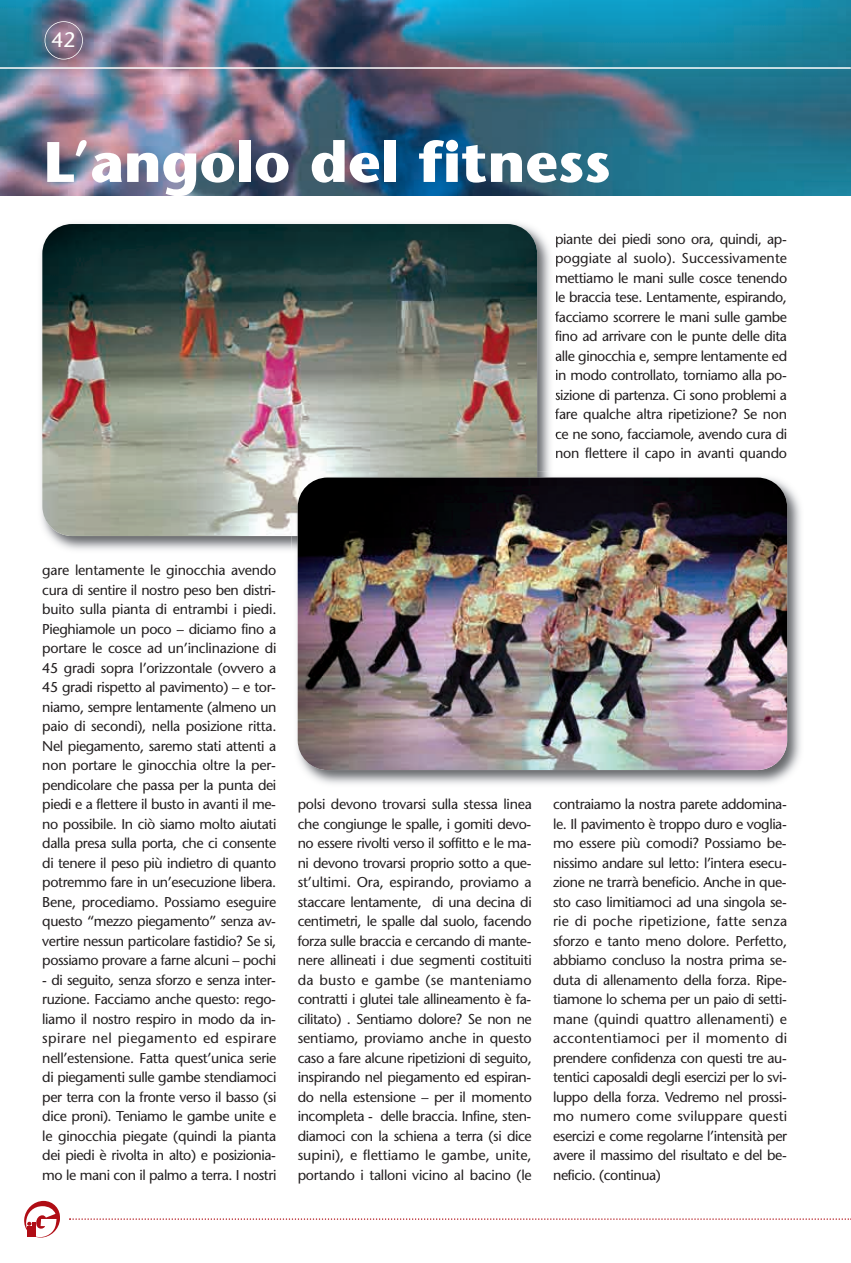
<style>
.page{position:relative;width:851px;height:1263px;background:#fff}
.page>*{position:absolute;margin:0;border:0;box-sizing:border-box;transform-origin:0 0}
.t1{font:700 57px "Stone Sans";color:#fff}
.t2{font:21px "Stone Sans";color:#fff}
.t3{font:14.25px/19.5px "Stone Sans";letter-spacing:-.03em;color:#231f20;text-align:justify}
</style>
<div class="page">
<img style="left:0;top:0;width:850px;height:1238px">
<p class="t2" style="left:51px;top:32px;width:26px">42</p>
<p class="t1" style="left:44px;top:140px;width:568px">L’angolo del fitness</p>
<p class="t3" style="left:555px;top:230px;width:233px">piante dei piedi sono ora, quindi, ap&shy;poggiate al suolo). Successivamente mettiamo le mani sulle cosce tenendo le braccia tese. Lentamente, espirando, facciamo scorrere le mani sulle gambe fino ad arrivare con le punte delle dita alle ginocchia e, sempre lentamente ed in modo controllato, torniamo alla po&shy;sizione di partenza. Ci sono problemi a fare qualche altra ripetizione? Se non ce ne sono, facciamole, avendo cura di non flettere il capo in avanti quando</p>
<p class="t3" style="left:42px;top:562px;width:235px">gare lentamente le ginocchia avendo cura di sentire il nostro peso ben distri&shy;buito sulla pianta di entrambi i piedi.<br>Pieghiamole un poco – diciamo fino a portare le cosce ad un’inclinazione di 45 gradi sopra l’orizzontale (ovvero a 45 gradi rispetto al pavimento) – e tor&shy;niamo, sempre lentamente (almeno un paio di secondi), nella posizione ritta.<br>Nel piegamento, saremo stati attenti a non portare le ginocchia oltre la per&shy;pendicolare che passa per la punta dei piedi e a flettere il busto in avanti il me&shy;no possibile. In ciò siamo molto aiutati dalla presa sulla porta, che ci consente di tenere il peso più indietro di quanto potremmo fare in un’esecuzione libera.<br>Bene, procediamo. Possiamo eseguire questo “mezzo piegamento” senza av&shy;vertire nessun particolare fastidio? Se si, possiamo provare a farne alcuni – pochi</p>
<p class="t3" style="left:42px;top:971px;width:235px">- di seguito, senza sforzo e senza inter&shy;ruzione. Facciamo anche questo: rego&shy;liamo il nostro respiro in modo da in&shy;spirare nel piegamento ed espirare nell’estensione. Fatta quest’unica serie di piegamenti sulle gambe stendiamoci per terra con la fronte verso il basso (si dice proni). Teniamo le gambe unite e le ginocchia piegate (quindi la pianta dei piedi è rivolta in alto) e posizionia&shy;mo le mani con il palmo a terra. I nostri</p>
<p class="t3" style="left:297px;top:796px;width:235px">polsi devono trovarsi sulla stessa linea che congiunge le spalle, i gomiti devo&shy;no essere rivolti verso il soffitto e le ma&shy;ni devono trovarsi proprio sotto a que&shy;st’ultimi. Ora, espirando, proviamo a staccare lentamente, di una decina di centimetri, le spalle dal suolo, facendo forza sulle braccia e cercando di mante&shy;nere allineati i due segmenti costituiti da busto e gambe (se manteniamo contratti i glutei tale allineamento è fa&shy;cilitato) . Sentiamo dolore? Se non ne sentiamo, proviamo anche in questo caso a fare alcune ripetizioni di seguito, inspirando nel piegamento ed espiran&shy;do nella estensione – per il momento incompleta - delle braccia. Infine, sten&shy;diamoci con la schiena a terra (si dice supini), e flettiamo le gambe, unite, portando i talloni vicino al bacino (le</p>
<p class="t3" style="left:553px;top:796px;width:235px">contraiamo la nostra parete addomina&shy;le. Il pavimento è troppo duro e voglia&shy;mo essere più comodi? Possiamo be&shy;nissimo andare sul letto: l’intera esecu&shy;zione ne trarrà beneficio. Anche in que&shy;sto caso limitiamoci ad una singola se&shy;rie di poche ripetizione, fatte senza sforzo e tanto meno dolore. Perfetto, abbiamo concluso la nostra prima se&shy;duta di allenamento della forza. Ripe&shy;tiamone lo schema per un paio di setti&shy;mane (quindi quattro allenamenti) e accontentiamoci per il momento di prendere confidenza con questi tre au&shy;tentici caposaldi degli esercizi per lo svi&shy;luppo della forza. Vedremo nel prossi&shy;mo numero come sviluppare questi esercizi e come regolarne l’intensità per avere il massimo del risultato e del be&shy;neficio. (continua)</p>
</div>
